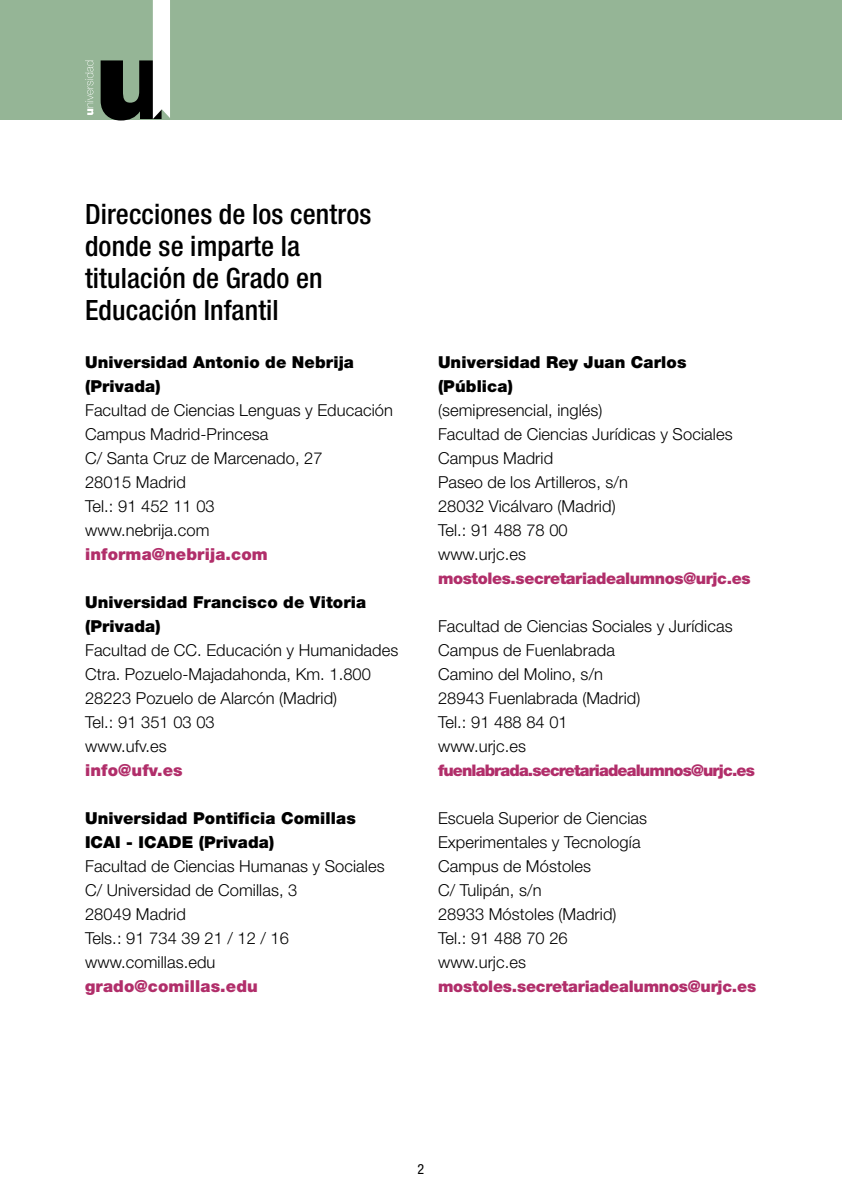
<style>
.page{position:relative;width:842px;height:1191px;background:#fff}
.page>*{position:absolute;margin:0;border:0;box-sizing:border-box;transform-origin:0 0}
.Ladillo_2{font:500 condensed 28px/32px "Helvetica Neue LT Std";letter-spacing:.005em;color:#000}
.texto_corrido{font:300 16.4px/24px "Helvetica Neue LT Std";letter-spacing:.005em;color:#000}
.texto_corrido-2{font:900 16.4px/24px "Helvetica Neue LT Std";letter-spacing:.005em;color:#000}
.texto_corrido-3{font:900 16.4px "Helvetica Neue LT Std";letter-spacing:.005em;color:#b12e6a}
.texto_corrido-4{font:900 16px "Helvetica Neue LT Std";letter-spacing:-.025em;color:#b12e6a}
.texto_corrido-5{font:900 16px "Helvetica Neue LT Std";letter-spacing:-.055em;color:#b12e6a}
.t1{font:condensed 14px "Helvetica Neue LT Std";color:#000}
</style>
<div class="page">
<div style="left:0;top:0;width:842px;height:119px;background:#95b596"></div>
<svg style="left:85px;top:61px;width:8px;height:54px"></svg>
<svg style="left:101px;top:0;width:69px;height:120px"></svg>
<p class="Ladillo_2" style="left:85px;top:198px;width:288px">Direcciones de los centros donde se imparte la titulación de Grado en<br>Educación Infantil</p>
<p class="texto_corrido-2" style="left:85px;top:350px;width:270px">Universidad Antonio de Nebrija (Privada)</p>
<p class="texto_corrido" style="left:85px;top:398px;width:309px">Facultad de Ciencias Lenguas y Educación</p>
<p class="texto_corrido" style="left:85px;top:422px;width:185px">Campus Madrid-Princesa</p>
<p class="texto_corrido" style="left:85px;top:446px;width:239px">C/ Santa Cruz de Marcenado, 27</p>
<p class="texto_corrido" style="left:85px;top:470px;width:102px">28015 Madrid</p>
<p class="texto_corrido" style="left:85px;top:494px;width:131px">Tel.: 91 452 11 03</p>
<p class="texto_corrido" style="left:85px;top:518px;width:126px">www.nebrija.com</p>
<p class="texto_corrido-3" style="left:85px;top:544px;width:184px">informa@nebrija.com</p>
<p class="texto_corrido-2" style="left:85px;top:590px;width:283px">Universidad Francisco de Vitoria (Privada)</p>
<p class="texto_corrido" style="left:85px;top:638px;width:315px">Facultad de CC. Educación y Humanidades<br>Ctra. Pozuelo-Majadahonda, Km. 1.800<br>28223 Pozuelo de Alarcón (Madrid)</p>
<p class="texto_corrido" style="left:85px;top:710px;width:131px">Tel.: 91 351 03 03</p>
<p class="texto_corrido" style="left:85px;top:734px;width:83px">www.ufv.es</p>
<p class="texto_corrido-3" style="left:85px;top:760px;width:99px">info@ufv.es</p>
<p class="texto_corrido-2" style="left:85px;top:806px;width:272px">Universidad Pontificia Comillas<br>ICAI - ICADE (Privada)</p>
<p class="texto_corrido" style="left:85px;top:854px;width:301px">Facultad de Ciencias Humanas y Sociales</p>
<p class="texto_corrido" style="left:85px;top:878px;width:214px">C/ Universidad de Comillas, 3</p>
<p class="texto_corrido" style="left:85px;top:902px;width:102px">28049 Madrid</p>
<p class="texto_corrido" style="left:85px;top:926px;width:205px">Tels.: 91 734 39 21 / 12 / 16</p>
<p class="texto_corrido" style="left:85px;top:950px;width:132px">www.comillas.edu</p>
<p class="texto_corrido-3" style="left:85px;top:976px;width:174px">grado@comillas.edu</p>
<p class="texto_corrido-2" style="left:438px;top:350px;width:250px">Universidad Rey Juan Carlos (Pública)</p>
<p class="texto_corrido" style="left:438px;top:398px;width:166px">(semipresencial, inglés)</p>
<p class="texto_corrido" style="left:438px;top:422px;width:296px">Facultad de Ciencias Jurídicas y Sociales</p>
<p class="texto_corrido" style="left:438px;top:446px;width:117px">Campus Madrid</p>
<p class="texto_corrido" style="left:438px;top:470px;width:191px">Paseo de los Artilleros, s/n</p>
<p class="texto_corrido" style="left:438px;top:494px;width:179px">28032 Vicálvaro (Madrid)</p>
<p class="texto_corrido" style="left:438px;top:518px;width:131px">Tel.: 91 488 78 00</p>
<p class="texto_corrido" style="left:438px;top:542px;width:90px">www.urjc.es</p>
<p class="texto_corrido-4" style="left:438px;top:569px;width:314px">mostoles.secretariadealumnos@urjc.es</p>
<p class="texto_corrido" style="left:438px;top:614px;width:296px">Facultad de Ciencias Sociales y Jurídicas<br>Campus de Fuenlabrada</p>
<p class="texto_corrido" style="left:438px;top:662px;width:167px">Camino del Molino, s/n</p>
<p class="texto_corrido" style="left:438px;top:686px;width:204px">28943 Fuenlabrada (Madrid)</p>
<p class="texto_corrido" style="left:438px;top:710px;width:131px">Tel.: 91 488 84 01</p>
<p class="texto_corrido" style="left:438px;top:734px;width:90px">www.urjc.es</p>
<p class="texto_corrido-5" style="left:438px;top:761px;width:318px">fuenlabrada.secretariadealumnos@urjc.es</p>
<p class="texto_corrido" style="left:438px;top:806px;width:211px">Escuela Superior de Ciencias<br>Experimentales y Tecnología</p>
<p class="texto_corrido" style="left:438px;top:854px;width:155px">Campus de Móstoles</p>
<p class="texto_corrido" style="left:438px;top:878px;width:105px">C/ Tulipán, s/n</p>
<p class="texto_corrido" style="left:438px;top:902px;width:180px">28933 Móstoles (Madrid)</p>
<p class="texto_corrido" style="left:438px;top:926px;width:131px">Tel.: 91 488 70 26</p>
<p class="texto_corrido" style="left:438px;top:950px;width:90px">www.urjc.es</p>
<p class="texto_corrido-4" style="left:438px;top:977px;width:320px">mostoles.secretariadealumnos@urjc.es</p>
<p class="t1" style="left:418px;top:1160px;width:8px">2</p>
</div>
